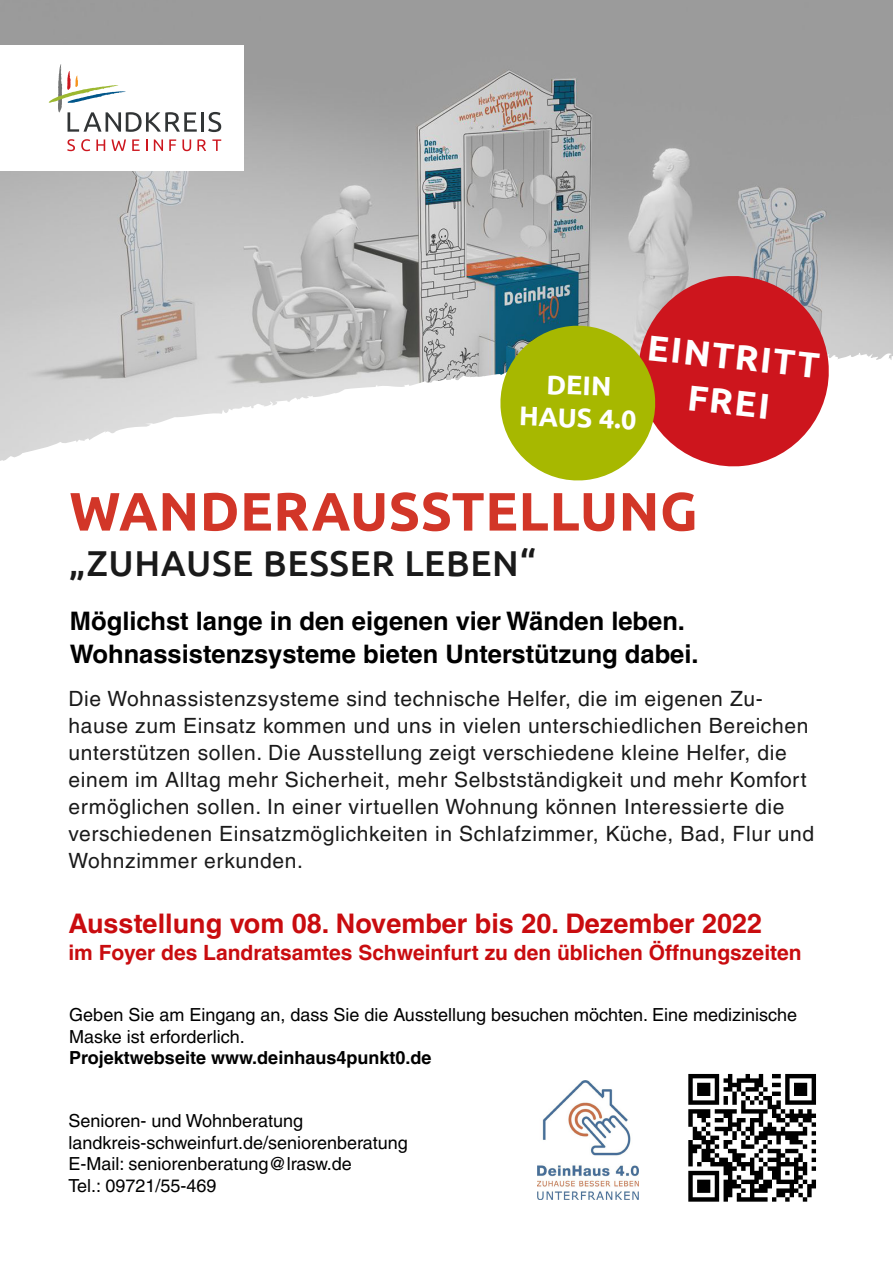
<style>
.page{position:relative;width:893px;height:1263px;background:#fff}
.page>*{position:absolute;margin:0;border:0;box-sizing:border-box;transform-origin:0 0}
.t1{font:700 54px "Ubuntu";letter-spacing:.01em;color:#d23628}
.t2{font:500 36px "Ubuntu";letter-spacing:.02em;color:#1a1a1a}
.t3{font:700 36px/45.8px "Ubuntu";color:#fff;text-align:center}
.t4{font:700 27px "Helvetica LT Pro";color:#c90c0f}
.t5{font:700 27px/32.4px "Ubuntu";color:#fff;text-align:center}
.t6{font:700 25.5px/33px "Helvetica LT Pro";color:#000}
.t7{font:21px/27px "Helvetica LT Pro";letter-spacing:.03em;color:#1a1a1a}
.t8{font:700 21px "Helvetica LT Pro";color:#c90c0f}
.t9{font:18px/21.6px "Helvetica LT Pro";color:#000}
.t10{font:700 18px "Helvetica LT Pro";color:#000}
</style>
<div class="page">
<img style="left:0;top:0;width:893px;height:353px">
<img style="left:537px;top:1080px;width:101px;height:120px">
<svg style="left:0;top:353px;width:893px;height:108px"></svg>
<svg style="left:496px;top:271px;width:338px;height:210px"></svg>
<svg style="left:688px;top:1074px;width:128px;height:128px"></svg>
<div style="left:0;top:45px;width:243px;height:126px;background:#fff"></div>
<hr style="left:201px;top:112px;width:3px;height:20px;background:#323536">
<svg style="left:208px;top:112px;width:13px;height:20px"></svg>
<svg style="left:67px;top:139px;width:8px;height:12px"></svg>
<svg style="left:81px;top:139px;width:9px;height:12px"></svg>
<svg style="left:96px;top:139px;width:9px;height:12px"></svg>
<svg style="left:112px;top:139px;width:14px;height:12px"></svg>
<svg style="left:132px;top:139px;width:8px;height:12px"></svg>
<svg style="left:146px;top:139px;width:2px;height:12px"></svg>
<svg style="left:154px;top:139px;width:9px;height:12px"></svg>
<svg style="left:169px;top:139px;width:7px;height:12px"></svg>
<svg style="left:182px;top:139px;width:9px;height:12px"></svg>
<svg style="left:197px;top:139px;width:9px;height:12px"></svg>
<svg style="left:212px;top:139px;width:9px;height:12px"></svg>
<svg style="left:49px;top:64px;width:148px;height:68px"></svg>
<p class="t5" style="left:521px;top:367px;width:119px;rotate:2deg">DEIN<br>HAUS 4.0</p>
<h2 class="t3" style="left:650px;top:324px;width:174px;rotate:6deg">EINTRITT<br>FREI</h2>
<h1 class="t1" style="left:69px;top:479px;width:630px">WANDERAUSSTELLUNG</h1>
<h2 class="t2" style="left:69px;top:540px;width:468px">„ZUHAUSE BESSER LEBEN“</h2>
<p class="t6" style="left:70px;top:605px;width:630px">Möglichst lange in den eigenen vier Wänden leben.<br>Wohnassistenzsysteme bieten Unterstützung dabei.</p>
<p class="t7" style="left:68px;top:685px;width:747px">Die Wohnassistenzsysteme sind technische Helfer, die im eigenen Zu&shy;hause zum Einsatz kommen und uns in vielen unterschiedlichen Bereichen unterstützen sollen. Die Ausstellung zeigt verschiedene kleine Helfer, die einem im Alltag mehr Sicherheit, mehr Selbstständigkeit und mehr Komfort ermöglichen sollen. In einer virtuellen Wohnung können Interessierte die verschiedenen Einsatzmöglichkeiten in Schlafzimmer, Küche, Bad, Flur und Wohnzimmer erkunden.</p>
<p class="t4" style="left:68px;top:907px;width:695px">Ausstellung vom 08. November bis 20. Dezember 2022</p>
<p class="t8" style="left:68px;top:940px;width:735px">im Foyer des Landratsamtes Schweinfurt zu den üblichen Öffnungszeiten</p>
<p class="t9" style="left:69px;top:1004px;width:729px">Geben Sie am Eingang an, dass Sie die Ausstellung besuchen möchten. Eine medizinische<br>Maske ist erforderlich.</p>
<p class="t10" style="left:69px;top:1047px;width:364px">Projektwebseite www.deinhaus4punkt0.de</p>
<p class="t9" style="left:68px;top:1110px;width:341px">Senioren- und Wohnberatung landkreis-schweinfurt.de/seniorenberatung E-Mail: seniorenberatung@lrasw.de<br>Tel.: 09721/55-469</p>
</div>
